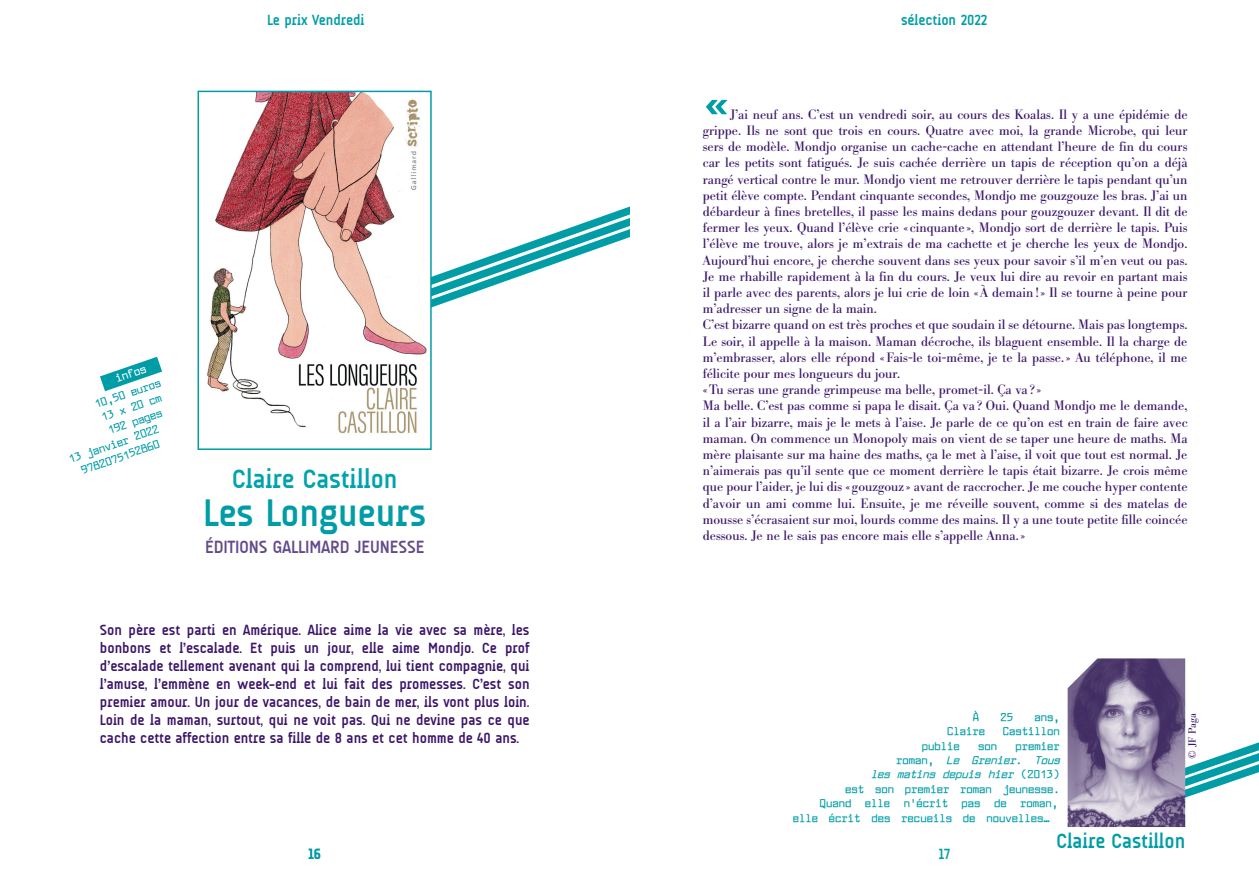
<style>
.page{position:relative;width:1259px;height:893px;background:#fff}
.page>*{position:absolute;margin:0;border:0;box-sizing:border-box;transform-origin:0 0}
.t1{font:500 72px "Bodoni BE";color:#009da6}
.t2{font:700 39px "A Udimat";color:#009da6}
.t3{font:700 27px "A Udimat";color:#00a3ad}
.t4{font:700 21px "A Udimat";color:#009da6}
.t5{font:700 18px "A Udimat";color:#634a8c}
.t6{font:700 15px/18px "A Udimat";color:#3a1468;text-align:justify}
.t7{font:700 15px "A Udimat";color:#009da6}
.t8{font:13.5px/16.2px "Bodoni BE";color:#3a1468}
.t9{font:700 12px "Larabiefont";color:#009da6}
.t10{font:italic 700 12px "Larabiefont";color:#009da6}
.t11{font:700 12px "Larabiefont";color:#fff}
.t12{font:10.5px "Bodoni BE";letter-spacing:.01em;color:#3a1468}
.s1{font-style:normal}
</style>
<div class="page">
<svg style="left:432px;top:206px;width:198px;height:102px"></svg>
<img style="left:207px;top:94px;width:220px;height:340px">
<div style="left:197px;top:91px;width:235px;height:359px;border:2px solid #009da6"></div>
<svg style="left:100px;top:357px;width:62px;height:34px"></svg>
<svg style="left:1185px;top:685px;width:74px;height:120px"></svg>
<img style="left:1067px;top:658px;width:118px;height:169px">
<p class="t7" style="left:267px;top:11px;width:99px">Le prix Vendredi</p>
<p class="t11" style="left:114px;top:372px;width:33px;rotate:-19deg">infos</p>
<p class="t9" style="left:93px;top:399px;width:71px;rotate:-19deg">10,50 euros</p>
<p class="t9" style="left:99px;top:412px;width:65px;rotate:-19deg">13 x 20 cm</p>
<p class="t9" style="left:106px;top:424px;width:59px;rotate:-19deg">192 pages</p>
<p class="t9" style="left:67px;top:453px;width:97px;rotate:-19deg">13 janvier 2022</p>
<p class="t9" style="left:79px;top:464px;width:84px;rotate:-19deg">9782075152860</p>
<h3 class="t3" style="left:232px;top:464px;width:167px">Claire Castillon</h3>
<h2 class="t2" style="left:203px;top:491px;width:224px">Les Longueurs</h2>
<h3 class="t5" style="left:205px;top:537px;width:219px">Éditions gallimard jeunesse</h3>
<p class="t6" style="left:100px;top:621px;width:431px">Son père est parti en Amérique. Alice aime la vie avec sa mère, les bonbons et l’escalade. Et puis un jour, elle aime Mondjo. Ce prof d’escalade tellement avenant qui la comprend, lui tient compagnie, qui l’amuse, l’emmène en week-end et lui fait des promesses. C’est son premier amour. Un jour de vacances, de bain de mer, ils vont plus loin.<br>Loin de la maman, surtout, qui ne voit pas. Qui ne devine pas ce que cache cette affection entre sa fille de 8 ans et cet homme de 40 ans.</p>
<p class="t7" style="left:901px;top:12px;width:88px">sélection 2022</p>
<h1 class="t1" style="left:703px;top:60px;width:28px">«</h1>
<p class="t8" style="left:703px;top:106px;width:486px;text-indent:27px">J’ai neuf ans. C’est un vendredi soir, au cours des Koalas. Il y a une épidémie de grippe. Ils ne sont que trois en cours. Quatre avec moi, la grande Microbe, qui leur sers de modèle. Mondjo organise un cache-cache en attendant l’heure de fin du cours car les petits sont fatigués. Je suis cachée derrière un tapis de réception qu’on a déjà rangé vertical contre le mur. Mondjo vient me retrouver derrière le tapis pendant qu’un petit élève compte. Pendant cinquante secondes, Mondjo me gouzgouze les bras. J’ai un débardeur à fines bretelles, il passe les mains dedans pour gouzgouzer devant. Il dit de fermer les yeux. Quand l’élève crie « cinquante », Mondjo sort de derrière le tapis. Puis l’élève me trouve, alors je m’extrais de ma cachette et je cherche les yeux de Mondjo.<br>Aujourd’hui encore, je cherche souvent dans ses yeux pour savoir s’il m’en veut ou pas.<br>Je me rhabille rapidement à la fin du cours. Je veux lui dire au revoir en partant mais il parle avec des parents, alors je lui crie de loin «À demain!» Il se tourne à peine pour m’adresser un signe de la main.<br>C’est bizarre quand on est très proches et que soudain il se détourne. Mais pas longtemps.<br>Le soir, il appelle à la maison. Maman décroche, ils blaguent ensemble. Il la charge de m’embrasser, alors elle répond «Fais-le toi-même, je te la passe.» Au téléphone, il me félicite pour mes longueurs du jour.<br>«Tu seras une grande grimpeuse ma belle, promet-il. Ça va ?»<br>Ma belle. C’est pas comme si papa le disait. Ça va ? Oui. Quand Mondjo me le demande, il a l’air bizarre, mais je le mets à l’aise. Je parle de ce qu’on est en train de faire avec maman. On commence un Monopoly mais on vient de se taper une heure de maths. Ma mère plaisante sur ma haine des maths, ça le met à l’aise, il voit que tout est normal. Je n’aimerais pas qu’il sente que ce moment derrière le tapis était bizarre. Je crois même que pour l’aider, je lui dis « gouzgouz » avant de raccrocher. Je me couche hyper contente d’avoir un ami comme lui. Ensuite, je me réveille souvent, comme si des matelas de mousse s’écrasaient sur moi, lourds comme des mains. Il y a une toute petite fille coincée dessous. Je ne le sais pas encore mais elle s’appelle Anna.»</p>
<p class="t9" style="left:972px;top:710px;width:8px">À</p>
<p class="t9" style="left:1000px;top:710px;width:14px">25</p>
<p class="t9" style="left:1034px;top:710px;width:27px">ans,</p>
<p class="t9" style="left:947px;top:725px;width:40px">Claire</p>
<p class="t9" style="left:1002px;top:725px;width:59px">Castillon</p>
<p class="t9" style="left:921px;top:739px;width:40px">publie</p>
<p class="t9" style="left:978px;top:739px;width:21px">son</p>
<p class="t9" style="left:1015px;top:739px;width:46px">premier</p>
<p class="t10" style="left:896px;top:753px;width:168px"><span class="s1">r o m a n ,</span> Le Grenier<span class="s1">.</span> Tous</p>
<p class="t10" style="left:870px;top:768px;width:191px">les matins depuis hier <span class="s1">( 2 0 1 3 )</span></p>
<p class="t9" style="left:845px;top:782px;width:216px">est son premier roman jeunesse.</p>
<p class="t9" style="left:819px;top:797px;width:240px">Quand elle n’écrit pas de roman,</p>
<p class="t9" style="left:792px;top:811px;width:258px">elle écrit des recueils de nouvelles…</p>
<p class="t12" style="left:1186px;top:759px;width:47px;rotate:-90deg">© JF Paga</p>
<p class="t7" style="left:309px;top:845px;width:14px">16</p>
<p class="t7" style="left:938px;top:845px;width:13px">17</p>
<h3 class="t4" style="left:1056px;top:829px;width:130px">Claire Castillon</h3>
</div>
